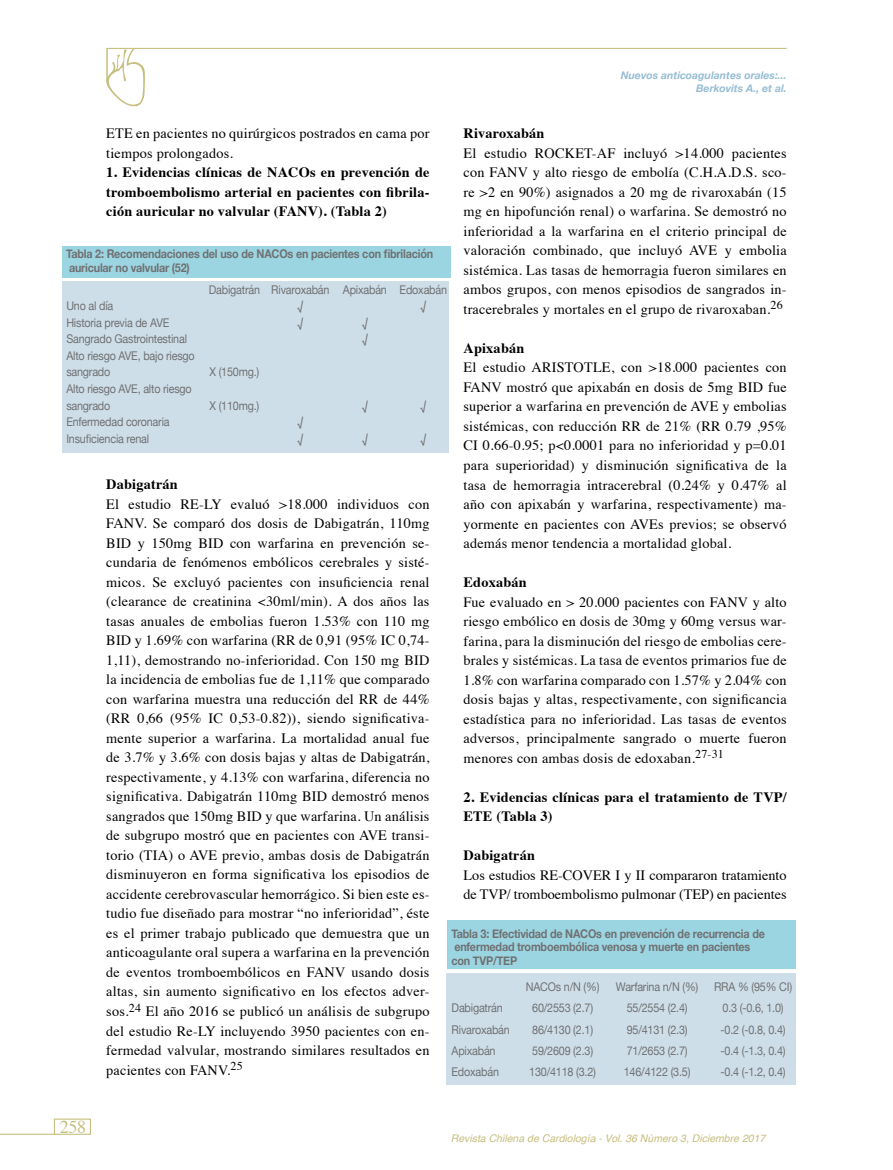
<style>
.page{position:relative;width:893px;height:1170px;background:#fff}
.page>*{position:absolute;margin:0;border:0;box-sizing:border-box;transform-origin:0 0}
.t1{font:18px "Times";color:#c7be80}
.t2{font:14.25px/19.5px "Times";letter-spacing:.015em;color:#000;text-align:justify}
.t3{font:700 14.25px/19.5px "Times";letter-spacing:.015em;color:#000;text-align:justify}
.t4{font:12px/16.5px "Helvetica Neue";letter-spacing:-.02em;color:#707172;scale:.9 1}
.t5{font:700 12px/13.5px "Helvetica Neue";letter-spacing:-.02em;color:#707172;scale:.9 1}
.t6{font:italic 10.5px "Helvetica";color:#c7be80}
.t7{font:italic 700 10.5px/12.6px "Helvetica Neue";color:#96bdd3;text-align:right}
</style>
<div class="page">
<hr style="left:0;top:1133px;width:54px;height:1px;background:#c7be80">
<div style="left:54px;top:1118px;width:37px;height:16px;border:1px solid #c7be80"></div>
<hr style="left:106px;top:48px;width:681px;height:1px;background:#c7be7f">
<svg style="left:106px;top:48px;width:39px;height:59px"></svg>
<hr style="left:106px;top:49px;width:2px;height:32px;background:#c7be7f">
<div style="left:446px;top:973px;width:350px;height:111px;background:#cedee9"></div>
<div style="left:447px;top:920px;width:349px;height:49px;background:#9cd5e2"></div>
<div style="left:63px;top:281px;width:386px;height:172px;background:#cedee9"></div>
<div style="left:63px;top:246px;width:388px;height:31px;background:#9cd5e2"></div>
<p class="t7" style="left:621px;top:70px;width:167px">Nuevos anticoagulantes orales:...<br>Berkovits A., et al.</p>
<p class="t3" style="left:463px;top:122px;width:83px">Rivaroxabán</p>
<p class="t2" style="left:463px;top:142px;width:325px">El estudio ROCKET-AF incluyó &gt;14.000 pacientes con FANV y alto riesgo de embolía (C.H.A.D.S. sco&shy;re &gt;2 en 90%) asignados a 20 mg de rivaroxabán (15 mg en hipofunción renal) o warfarina. Se demostró no inferioridad a la warfarina en el criterio principal de valoración combinado, que incluyó AVE y embolia sistémica. Las tasas de hemorragia fueron similares en ambos grupos, con menos episodios de sangrados in&shy;tracerebrales y mortales en el grupo de rivaroxaban.<sup>26</sup></p>
<p class="t3" style="left:463px;top:337px;width:62px">Apixabán</p>
<p class="t2" style="left:463px;top:356px;width:325px">El estudio ARISTOTLE, con &gt;18.000 pacientes con FANV mostró que apixabán en dosis de 5mg BID fue superior a warfarina en prevención de AVE y embolias sistémicas, con reducción RR de 21% (RR 0.79 ,95% CI 0.66-0.95; p&lt;0.0001 para no inferioridad y p=0.01 para superioridad) y disminución significativa de la tasa de hemorragia intracerebral (0.24% y 0.47% al año con apixabán y warfarina, respectivamente) ma&shy;yormente en pacientes con AVEs previos; se observó además menor tendencia a mortalidad global.</p>
<p class="t3" style="left:463px;top:571px;width:65px">Edoxabán</p>
<p class="t2" style="left:463px;top:590px;width:325px">Fue evaluado en &gt; 20.000 pacientes con FANV y alto riesgo embólico en dosis de 30mg y 60mg versus war&shy;farina, para la disminución del riesgo de embolias cere&shy;brales y sistémicas. La tasa de eventos primarios fue de 1.8% con warfarina comparado con 1.57% y 2.04% con dosis bajas y altas, respectivamente, con significancia estadística para no inferioridad. Las tasas de eventos adversos, principalmente sangrado o muerte fueron menores con ambas dosis de edoxaban.<sup>27-31</sup></p>
<p class="t3" style="left:463px;top:785px;width:325px">2. Evidencias clínicas para el tratamiento de TVP/<br>ETE (Tabla 3)</p>
<p class="t3" style="left:463px;top:844px;width:73px">Dabigatrán</p>
<p class="t2" style="left:463px;top:863px;width:325px">Los estudios RE-COVER I y II compararon tratamiento de TVP/ tromboembolismo pulmonar (TEP) en pacientes</p>
<p class="t2" style="left:106px;top:122px;width:325px">ETE en pacientes no quirúrgicos postrados en cama por tiempos prolongados.</p>
<p class="t3" style="left:106px;top:161px;width:325px">1. Evidencias clínicas de NACOs en prevención de tromboembolismo arterial en pacientes con fibrila&shy;ción auricular no valvular (FANV). (Tabla 2)</p>
<p class="t5" style="left:66px;top:248px;width:409px">Tabla 2: Recomendaciones del uso de NACOs en pacientes con fibrilación auricular no valvular (52)</p>
<p class="t4" style="left:209px;top:282px;width:266px">Dabigatrán Rivaroxabán Apixabán Edoxabán</p>
<p class="t4" style="left:66px;top:298px;width:54px">Uno al día</p>
<p class="t4" style="left:298px;top:298px;width:8px">√</p>
<p class="t4" style="left:420px;top:298px;width:8px">√</p>
<p class="t4" style="left:66px;top:315px;width:116px">Historia previa de AVE</p>
<p class="t4" style="left:298px;top:315px;width:8px">√</p>
<p class="t4" style="left:362px;top:315px;width:8px">√</p>
<p class="t4" style="left:66px;top:331px;width:136px">Sangrado Gastrointestinal</p>
<p class="t4" style="left:362px;top:331px;width:8px">√</p>
<p class="t4" style="left:66px;top:348px;width:144px">Alto riesgo AVE, bajo riesgo sangrado</p>
<p class="t4" style="left:209px;top:364px;width:57px">X (150mg.)</p>
<p class="t4" style="left:66px;top:381px;width:141px">Alto riesgo AVE, alto riesgo sangrado</p>
<p class="t4" style="left:209px;top:397px;width:57px">X (110mg.)</p>
<p class="t4" style="left:362px;top:397px;width:8px">√</p>
<p class="t4" style="left:420px;top:397px;width:8px">√</p>
<p class="t4" style="left:66px;top:414px;width:116px">Enfermedad coronaria</p>
<p class="t4" style="left:298px;top:414px;width:8px">√</p>
<p class="t4" style="left:66px;top:430px;width:94px">Insuficiencia renal</p>
<p class="t4" style="left:298px;top:430px;width:8px">√</p>
<p class="t4" style="left:362px;top:430px;width:8px">√</p>
<p class="t4" style="left:420px;top:430px;width:8px">√</p>
<p class="t3" style="left:106px;top:473px;width:73px">Dabigatrán</p>
<p class="t2" style="left:106px;top:493px;width:325px">El estudio RE-LY evaluó &gt;18.000 individuos con FANV. Se comparó dos dosis de Dabigatrán, 110mg BID y 150mg BID con warfarina en prevención se&shy;cundaria de fenómenos embólicos cerebrales y sisté&shy;micos. Se excluyó pacientes con insuficiencia renal (clearance de creatinina &lt;30ml/min). A dos años las tasas anuales de embolias fueron 1.53% con 110 mg BID y 1.69% con warfarina (RR de 0,91 (95% IC 0,74- 1,11), demostrando no-inferioridad. Con 150 mg BID la incidencia de embolias fue de 1,11% que comparado con warfarina muestra una reducción del RR de 44% (RR 0,66 (95% IC 0,53-0.82)), siendo significativa&shy;mente superior a warfarina. La mortalidad anual fue de 3.7% y 3.6% con dosis bajas y altas de Dabigatrán, respectivamente, y 4.13% con warfarina, diferencia no significativa. Dabigatrán 110mg BID demostró menos sangrados que 150mg BID y que warfarina. Un análisis de subgrupo mostró que en pacientes con AVE transi&shy;torio (TIA) o AVE previo, ambas dosis de Dabigatrán disminuyeron en forma significativa los episodios de accidente cerebrovascular hemorrágico. Si bien este es&shy;tudio fue diseñado para mostrar “no inferioridad”, éste es el primer trabajo publicado que demuestra que un anticoagulante oral supera a warfarina en la prevención de eventos tromboembólicos en FANV usando dosis altas, sin aumento significativo en los efectos adver&shy;sos.<sup>24</sup> El año 2016 se publicó un análisis de subgrupo del estudio Re-LY incluyendo 3950 pacientes con en&shy;fermedad valvular, mostrando similares resultados en pacientes con FANV.<sup>25</sup></p>
<p class="t5" style="left:452px;top:926px;width:350px">Tabla 3: Efectividad de NACOs en prevención de recurrencia de enfermedad tromboembólica venosa y muerte en pacientes con TVP/TEP</p>
<p class="t4" style="left:526px;top:978px;width:83px">NACOs n/N (%)</p>
<p class="t4" style="left:616px;top:978px;width:93px">Warfarina n/N (%)</p>
<p class="t4" style="left:714px;top:978px;width:88px">RRA % (95% CI)</p>
<p class="t4" style="left:452px;top:1000px;width:58px">Dabigatrán</p>
<p class="t4" style="left:532px;top:1000px;width:69px">60/2553 (2.7)</p>
<p class="t4" style="left:627px;top:1000px;width:69px">55/2554 (2.4)</p>
<p class="t4" style="left:722px;top:1000px;width:69px">0.3 (-0.6, 1.0)</p>
<p class="t4" style="left:452px;top:1021px;width:66px">Rivaroxabán</p>
<p class="t4" style="left:532px;top:1021px;width:69px">86/4130 (2.1)</p>
<p class="t4" style="left:627px;top:1021px;width:69px">95/4131 (2.3)</p>
<p class="t4" style="left:720px;top:1021px;width:74px">-0.2 (-0.8, 0.4)</p>
<p class="t4" style="left:452px;top:1043px;width:50px">Apixabán</p>
<p class="t4" style="left:532px;top:1043px;width:69px">59/2609 (2.3)</p>
<p class="t4" style="left:627px;top:1043px;width:69px">71/2653 (2.7)</p>
<p class="t4" style="left:720px;top:1043px;width:74px">-0.4 (-1.3, 0.4)</p>
<p class="t4" style="left:452px;top:1064px;width:54px">Edoxabán</p>
<p class="t4" style="left:529px;top:1064px;width:76px">130/4118 (3.2)</p>
<p class="t4" style="left:624px;top:1064px;width:76px">146/4122 (3.5)</p>
<p class="t4" style="left:720px;top:1064px;width:74px">-0.4 (-1.2, 0.4)</p>
<p class="t1" style="left:60px;top:1110px;width:28px">258</p>
<p class="t6" style="left:451px;top:1129px;width:316px">Revista Chilena de Cardiología - Vol. 36 Número 3, Diciembre 2017</p>
</div>
